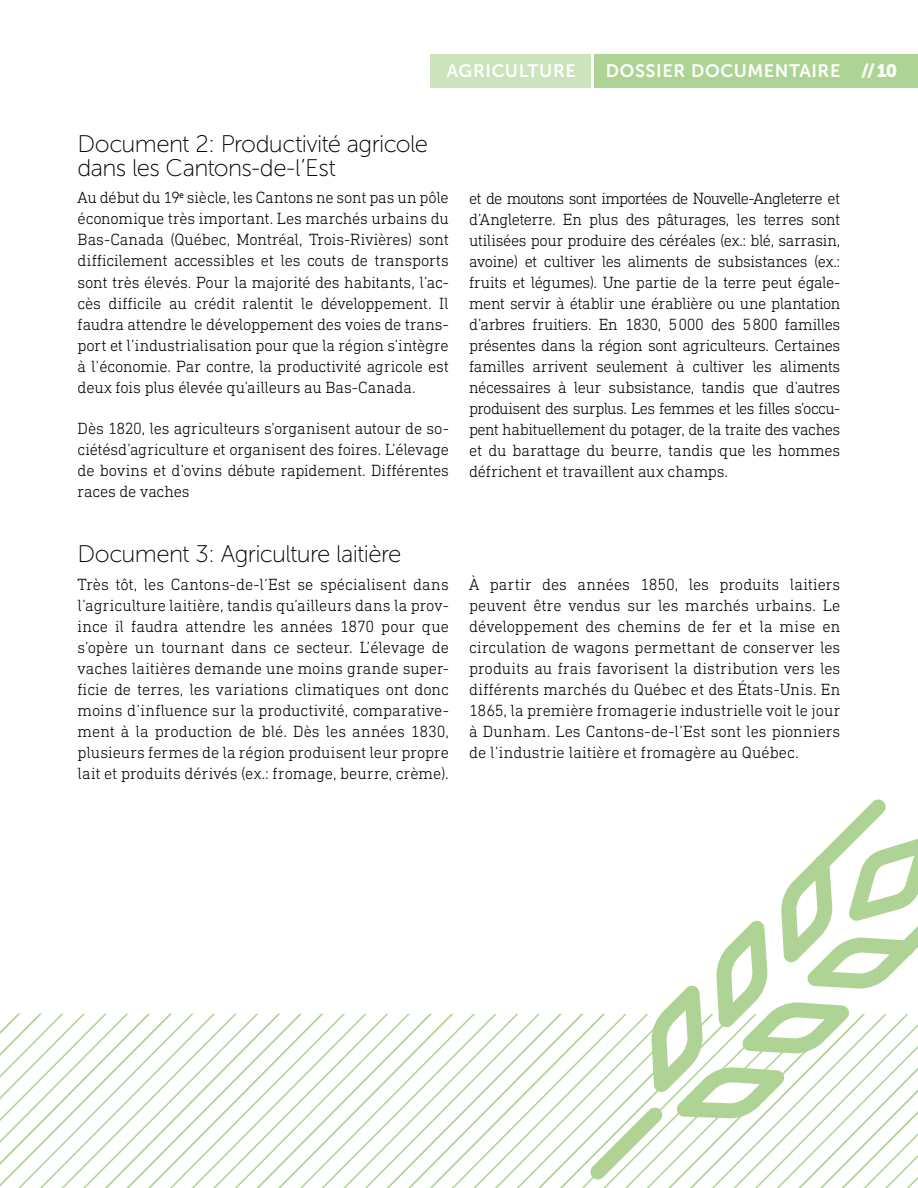
<style>
.page{position:relative;width:918px;height:1188px;background:#fff}
.page>*{position:absolute;margin:0;border:0;box-sizing:border-box;transform-origin:0 0}
.t1{font:24px/24px "Museo Sans 100";letter-spacing:-.025em;color:#000}
.t2{font:18px "Museo Sans 700";letter-spacing:.035em;color:#fff}
.t3{font:300 16.5px/21px "DIN Next Slab Pro";letter-spacing:-.005em;color:#000;text-align:justify}
.s1{font-family:"Museo Sans 900"}
</style>
<div class="page">
<div style="left:594px;top:54px;width:324px;height:34px;background:#aed495"></div>
<div style="left:430px;top:54px;width:161px;height:34px;background:#cde3bc"></div>
<img style="left:0;top:1014px;width:577px;height:174px">
<svg style="left:577px;top:799px;width:341px;height:389px"></svg>
<p class="t2" style="left:447px;top:61px;width:130px">AGRICULTURE</p>
<p class="t2" style="left:606px;top:61px;width:293px">DOSSIER DOCUMENTAIRE <span class="s1">//10</span></p>
<h1 class="t1" style="left:78px;top:132px;width:352px">Document 2 : Productivité agricole dans les Cantons-de-l’Est</h1>
<p class="t3" style="left:78px;top:187px;width:373px">Au début du 19<sup>e</sup> siècle, les Cantons ne sont pas un pôle économique très important. Les marchés urbains du Bas-Canada (Québec, Montréal, Trois-Rivières) sont difficilement accessibles et les couts de transports sont très élevés. Pour la majorité des habitants, l’ac&shy;cès difficile au crédit ralentit le développement. Il faudra attendre le développement des voies de trans&shy;port et l’industrialisation pour que la région s’intègre à l’économie. Par contre, la productivité agricole est deux fois plus élevée qu’ailleurs au Bas-Canada.</p>
<p class="t3" style="left:78px;top:418px;width:373px">Dès 1820, les agriculteurs s’organisent autour de so&shy;ciétésd’agriculture et organisent des foires. L’élevage de bovins et d’ovins débute rapidement. Différentes races de vaches</p>
<p class="t3" style="left:469px;top:187px;width:373px">et de moutons sont importées de Nouvelle-Angleterre et d’Angleterre. En plus des pâturages, les terres sont utilisées pour produire des céréales (ex.: blé, sarrasin, avoine) et cultiver les aliments de subsistances (ex.: fruits et légumes). Une partie de la terre peut égale&shy;ment servir à établir une érablière ou une plantation d’arbres fruitiers. En 1830, 5000 des 5800 familles présentes dans la région sont agriculteurs. Certaines familles arrivent seulement à cultiver les aliments nécessaires à leur subsistance, tandis que d’autres produisent des surplus. Les femmes et les filles s’occu&shy;pent habituellement du potager, de la traite des vaches et du barattage du beurre, tandis que les hommes défrichent et travaillent aux champs.</p>
<h1 class="t1" style="left:78px;top:542px;width:325px">Document 3 : Agriculture laitière</h1>
<p class="t3" style="left:78px;top:573px;width:373px">Très tôt, les Cantons-de-l’Est se spécialisent dans l’agriculture laitière, tandis qu’ailleurs dans la prov&shy;ince il faudra attendre les années 1870 pour que s’opère un tournant dans ce secteur. L’élevage de vaches laitières demande une moins grande super&shy;ficie de terres, les variations climatiques ont donc moins d’influence sur la productivité, comparative&shy;ment à la production de blé. Dès les années 1830, plusieurs fermes de la région produisent leur propre lait et produits dérivés (ex.: fromage, beurre, crème).</p>
<p class="t3" style="left:469px;top:573px;width:373px">À partir des années 1850, les produits laitiers peuvent être vendus sur les marchés urbains. Le développement des chemins de fer et la mise en circulation de wagons permettant de conserver les produits au frais favorisent la distribution vers les différents marchés du Québec et des États-Unis. En 1865, la première fromagerie industrielle voit le jour à Dunham. Les Cantons-de-l’Est sont les pionniers de l’industrie laitière et fromagère au Québec.</p>
</div>
